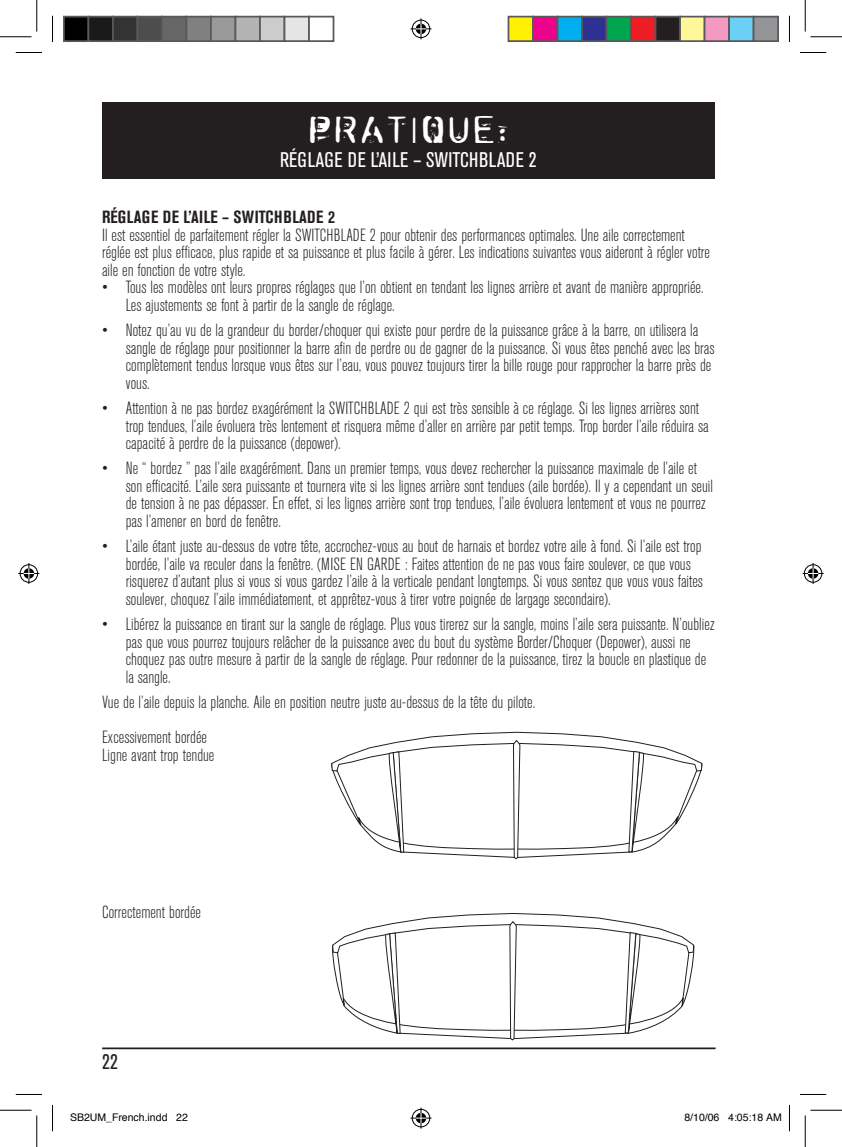
<style>
.page{position:relative;width:842px;height:1147px;background:#fff}
.page>*{position:absolute;margin:0;border:0;box-sizing:border-box;transform-origin:0 0}
.t1{font:45.5px "Zombie Noize";letter-spacing:.1em;color:#fff}
.t2{font:condensed 21px "Akzidenz Grotesk BE";letter-spacing:.02em;color:#fff}
.t3{font:condensed 21px "Akzidenz Grotesk BE";color:#231f20}
.t4{font:300 condensed 17.5px/17.5px "Akzidenz Grotesk BE";color:#231f20}
.t5{font:700 condensed 17.5px "Akzidenz Grotesk BE";letter-spacing:.02em;color:#231f20}
.t6{font:10.5px "Helvetica";color:#000}
</style>
<div class="page">
<div style="left:102px;top:102px;width:613px;height:77px;background:#231f20"></div>
<hr style="left:102px;top:1047px;width:613px;height:2px;background:#231f20">
<svg style="left:331px;top:732px;width:371px;height:127px"></svg>
<svg style="left:332px;top:913px;width:362px;height:127px"></svg>
<svg style="left:16px;top:52px;width:26px;height:1px"></svg>
<svg style="left:800px;top:52px;width:26px;height:1px"></svg>
<svg style="left:16px;top:1094px;width:26px;height:1px"></svg>
<svg style="left:800px;top:1094px;width:26px;height:1px"></svg>
<svg style="left:52px;top:16px;width:1px;height:26px"></svg>
<svg style="left:52px;top:1105px;width:1px;height:26px"></svg>
<svg style="left:789px;top:16px;width:1px;height:26px"></svg>
<svg style="left:789px;top:1105px;width:1px;height:26px"></svg>
<hr style="left:0;top:36px;width:32px;height:1px;background:#000">
<hr style="left:810px;top:36px;width:32px;height:1px;background:#000">
<hr style="left:0;top:1110px;width:32px;height:1px;background:#000">
<hr style="left:810px;top:1110px;width:32px;height:1px;background:#000">
<hr style="left:36px;top:0;width:1px;height:32px;background:#000">
<hr style="left:36px;top:1115px;width:1px;height:32px;background:#000">
<hr style="left:805px;top:0;width:1px;height:32px;background:#000">
<hr style="left:805px;top:1115px;width:1px;height:32px;background:#000">
<svg style="left:410px;top:18px;width:21px;height:21px"></svg>
<svg style="left:410px;top:1107px;width:21px;height:21px"></svg>
<svg style="left:18px;top:563px;width:21px;height:21px"></svg>
<svg style="left:802px;top:563px;width:21px;height:21px"></svg>
<div style="left:64px;top:17px;width:24px;height:24px;background:#000"></div>
<div style="left:63px;top:16px;width:26px;height:26px;border:2px solid #595959"></div>
<div style="left:88px;top:17px;width:25px;height:24px;background:#1a1a1a"></div>
<div style="left:88px;top:16px;width:26px;height:26px;border:2px solid #595959"></div>
<div style="left:113px;top:17px;width:24px;height:24px;background:#333"></div>
<div style="left:112px;top:16px;width:26px;height:26px;border:2px solid #595959"></div>
<div style="left:137px;top:17px;width:25px;height:24px;background:#4d4d4d"></div>
<div style="left:136px;top:16px;width:27px;height:26px;border:2px solid #595959"></div>
<div style="left:162px;top:17px;width:24px;height:24px;background:#666"></div>
<div style="left:161px;top:16px;width:26px;height:26px;border:2px solid #595959"></div>
<div style="left:186px;top:17px;width:25px;height:24px;background:#808080"></div>
<div style="left:186px;top:16px;width:26px;height:26px;border:2px solid #595959"></div>
<div style="left:211px;top:17px;width:24px;height:24px;background:#999"></div>
<div style="left:210px;top:16px;width:26px;height:26px;border:2px solid #595959"></div>
<div style="left:235px;top:17px;width:25px;height:24px;background:#b3b3b3"></div>
<div style="left:234px;top:16px;width:27px;height:26px;border:2px solid #595959"></div>
<div style="left:260px;top:17px;width:24px;height:24px;background:#ccc"></div>
<div style="left:259px;top:16px;width:26px;height:26px;border:2px solid #595959"></div>
<div style="left:284px;top:17px;width:25px;height:24px;background:#e5e5e5"></div>
<div style="left:284px;top:16px;width:26px;height:26px;border:2px solid #595959"></div>
<div style="left:308px;top:16px;width:26px;height:26px;border:2px solid #595959"></div>
<div style="left:508px;top:17px;width:25px;height:24px;background:#fff101"></div>
<div style="left:507px;top:16px;width:27px;height:26px;border:2px solid #595959"></div>
<div style="left:533px;top:17px;width:24px;height:24px;background:#ed028c"></div>
<div style="left:532px;top:16px;width:26px;height:26px;border:2px solid #595959"></div>
<div style="left:557px;top:17px;width:25px;height:24px;background:#00aeef"></div>
<div style="left:556px;top:16px;width:27px;height:26px;border:2px solid #595959"></div>
<div style="left:582px;top:17px;width:24px;height:24px;background:#2e3092"></div>
<div style="left:581px;top:16px;width:26px;height:26px;border:2px solid #595959"></div>
<div style="left:606px;top:17px;width:25px;height:24px;background:#00a54f"></div>
<div style="left:605px;top:16px;width:27px;height:26px;border:2px solid #595959"></div>
<div style="left:631px;top:17px;width:24px;height:24px;background:#ee1d23"></div>
<div style="left:630px;top:16px;width:26px;height:26px;border:2px solid #595959"></div>
<div style="left:655px;top:17px;width:25px;height:24px;background:#231f20"></div>
<div style="left:654px;top:16px;width:27px;height:26px;border:2px solid #595959"></div>
<div style="left:680px;top:17px;width:24px;height:24px;background:#fff79a"></div>
<div style="left:679px;top:16px;width:26px;height:26px;border:2px solid #595959"></div>
<div style="left:704px;top:17px;width:25px;height:24px;background:#f499c2"></div>
<div style="left:703px;top:16px;width:27px;height:26px;border:2px solid #595959"></div>
<div style="left:729px;top:17px;width:24px;height:24px;background:#6bcff6"></div>
<div style="left:728px;top:16px;width:26px;height:26px;border:2px solid #595959"></div>
<div style="left:753px;top:17px;width:25px;height:24px;background:#939598"></div>
<div style="left:752px;top:16px;width:27px;height:26px;border:2px solid #595959"></div>
<h1 class="t1" style="left:309px;top:112px;width:199px">PRATIQUE:</h1>
<p class="t2" style="left:280px;top:148px;width:258px">RÉGLAGE DE L’AILE – SWITCHBLADE 2</p>
<p class="t5" style="left:102px;top:207px;width:234px">RÉGLAGE DE L’AILE – SWITCHBLADE 2</p>
<p class="t4" style="left:102px;top:226px;width:609px">Il est essentiel de parfaitement régler la SWITCHBLADE 2 pour obtenir des performances optimales. Une aile correctement réglée est plus efficace, plus rapide et sa puissance et plus facile à gérer. Les indications suivantes vous aideront à régler votre aile en fonction de votre style.</p>
<p class="t4" style="left:126px;top:279px;width:579px;text-indent:-24px">• Tous les modèles ont leurs propres réglages que l’on obtient en tendant les lignes arrière et avant de manière appropriée.<br>Les ajustements se font à partir de la sangle de réglage.</p>
<p class="t4" style="left:126px;top:322px;width:590px;text-indent:-24px">• Notez qu’au vu de la grandeur du border/choquer qui existe pour perdre de la puissance grâce à la barre, on utilisera la sangle de réglage pour positionner la barre afin de perdre ou de gagner de la puissance. Si vous êtes penché avec les bras complètement tendus lorsque vous êtes sur l’eau, vous pouvez toujours tirer la bille rouge pour rapprocher la barre près de vous.</p>
<p class="t4" style="left:126px;top:400px;width:584px;text-indent:-24px">• Attention à ne pas bordez exagérément la SWITCHBLADE 2 qui est très sensible à ce réglage. Si les lignes arrières sont trop tendues, l’aile évoluera très lentement et risquera même d’aller en arrière par petit temps. Trop border l’aile réduira sa capacité à perdre de la puissance (depower).</p>
<p class="t4" style="left:126px;top:460px;width:588px;text-indent:-24px">• Ne “ bordez ” pas l’aile exagérément. Dans un premier temps, vous devez rechercher la puissance maximale de l’aile et son efficacité. L’aile sera puissante et tournera vite si les lignes arrière sont tendues (aile bordée). Il y a cependant un seuil de tension à ne pas dépasser. En effet, si les lignes arrière sont trop tendues, l’aile évoluera lentement et vous ne pourrez pas l’amener en bord de fenêtre.</p>
<p class="t4" style="left:126px;top:538px;width:578px;text-indent:-24px">• L’aile étant juste au-dessus de votre tête, accrochez-vous au bout de harnais et bordez votre aile à fond. Si l’aile est trop bordée, l’aile va reculer dans la fenêtre. (MISE EN GARDE : Faites attention de ne pas vous faire soulever, ce que vous risquerez d’autant plus si vous si vous gardez l’aile à la verticale pendant longtemps. Si vous sentez que vous vous faites soulever, choquez l’aile immédiatement, et apprêtez-vous à tirer votre poignée de largage secondaire).</p>
<p class="t4" style="left:126px;top:616px;width:590px;text-indent:-24px">• Libérez la puissance en tirant sur la sangle de réglage. Plus vous tirerez sur la sangle, moins l’aile sera puissante. N’oubliez pas que vous pourrez toujours relâcher de la puissance avec du bout du système Border/Choquer (Depower), aussi ne choquez pas outre mesure à partir de la sangle de réglage. Pour redonner de la puissance, tirez la boucle en plastique de la sangle.</p>
<p class="t4" style="left:102px;top:685px;width:434px;line-height:35px">Vue de l’aile depuis la planche. Aile en position neutre juste au-dessus de la tête du pilote.<br>Excessivement bordée</p>
<p class="t4" style="left:102px;top:746px;width:114px">Ligne avant trop tendue</p>
<p class="t4" style="left:102px;top:904px;width:100px">Correctement bordée</p>
<p class="t3" style="left:102px;top:1049px;width:17px">22</p>
<p class="t6" style="left:70px;top:1108px;width:119px">SB2UM_French.indd 22</p>
<p class="t6" style="left:684px;top:1108px;width:99px">8/10/06 4:05:18 AM</p>
</div>
